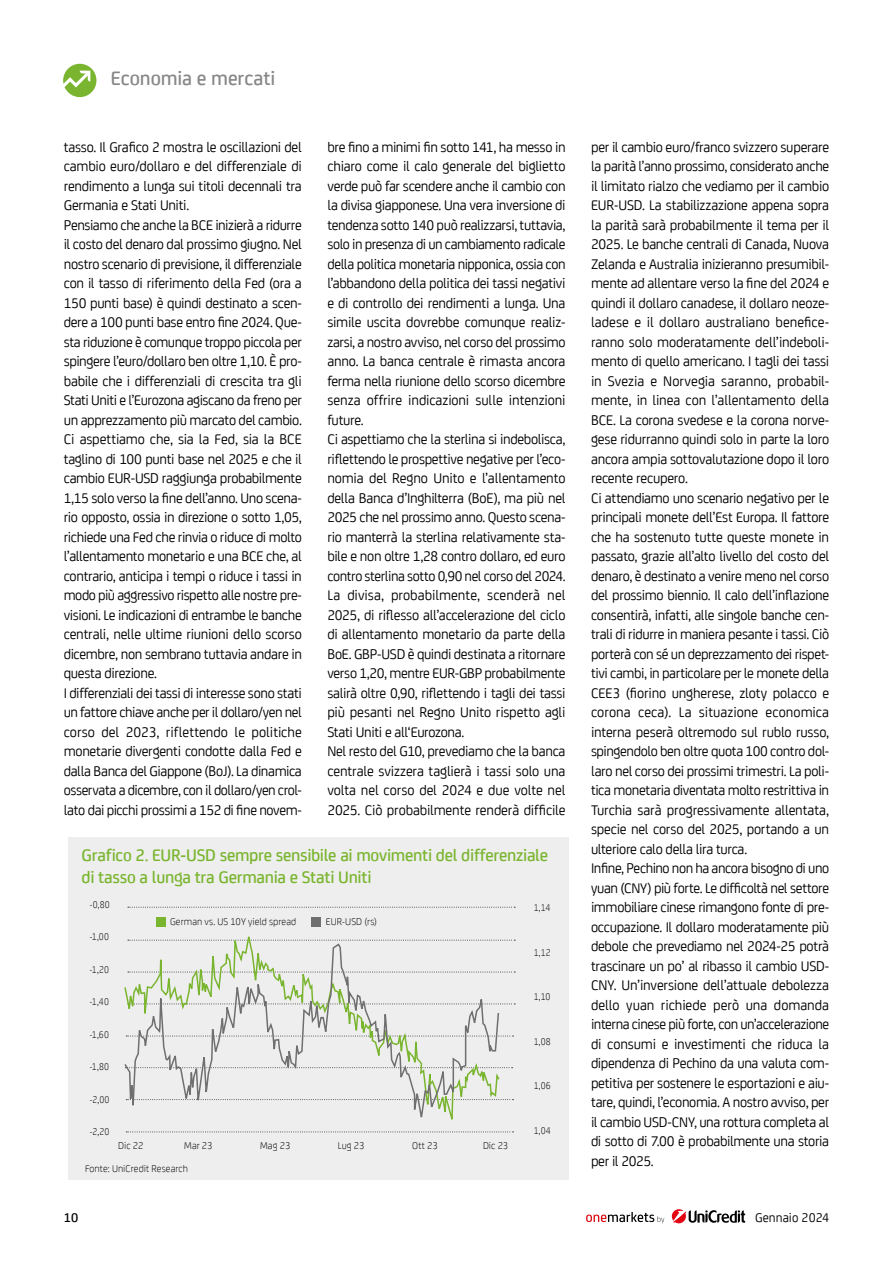
<style>
.page{position:relative;width:893px;height:1263px;background:#fff}
.page>*{position:absolute;margin:0;border:0;box-sizing:border-box;transform-origin:0 0}
.t1{font:500 21px "Uni Credit";letter-spacing:-.005em;color:#878787}
.t2{font:500 18px/22.5px "Uni Credit";letter-spacing:-.015em;color:#7ab52f}
.t3{font:15px/19.5px "Uni Credit";letter-spacing:-.02em;color:#000}
.t4{font:13.5px "Uni Credit";color:#000}
.t5{font:500 13.5px "Uni Credit";color:#000}
.t6{font:300 10.5px "Uni Credit";letter-spacing:.01em;color:#000}
.t7{font:300 10.5px "Uni Credit";letter-spacing:.01em;color:#000;scale:.92 1}
</style>
<div class="page">
<div style="left:68px;top:838px;width:501px;height:342px;background:#eee"></div>
<svg style="left:586px;top:1212px;width:78px;height:11px"></svg>
<svg style="left:672px;top:1209px;width:73px;height:14px"></svg>
<svg style="left:63px;top:64px;width:33px;height:33px"></svg>
<svg style="left:128px;top:907px;width:387px;height:1px"></svg>
<svg style="left:124px;top:936px;width:376px;height:196px"></svg>
<h1 class="t1" style="left:111px;top:63px;width:166px">Economia e mercati</h1>
<p class="t3" style="left:64px;top:136px;width:240px">tasso. Il Grafico 2 mostra le oscillazioni del cambio euro/dollaro e del differenziale di rendimento a lunga sui titoli decennali tra Germania e Stati Uniti.<br>Pensiamo che anche la BCE inizierà a ridurre il costo del denaro dal prossimo giugno. Nel nostro scenario di previsione, il differenziale con il tasso di riferimento della Fed (ora a 150 punti base) è quindi destinato a scen&shy;dere a 100 punti base entro fine 2024. Que&shy;sta riduzione è comunque troppo piccola per spingere l’euro/dollaro ben oltre 1,10. È pro&shy;babile che i differenziali di crescita tra gli Stati Uniti e l’Eurozona agiscano da freno per un apprezzamento più marcato del cambio.<br>Ci aspettiamo che, sia la Fed, sia la BCE taglino di 100 punti base nel 2025 e che il cambio EUR-USD raggiunga probabilmente 1,15 solo verso la fine dell’anno. Uno scena&shy;rio opposto, ossia in direzione o sotto 1,05, richiede una Fed che rinvia o riduce di molto l’allentamento monetario e una BCE che, al contrario, anticipa i tempi o riduce i tassi in modo più aggressivo rispetto alle nostre pre&shy;visioni. Le indicazioni di entrambe le banche centrali, nelle ultime riunioni dello scorso dicembre, non sembrano tuttavia andare in questa direzione.<br>I differenziali dei tassi di interesse sono stati un fattore chiave anche per il dollaro/yen nel corso del 2023, riflettendo le politiche monetarie divergenti condotte dalla Fed e dalla Banca del Giappone (BoJ). La dinamica osservata a dicembre, con il dollaro/yen crol&shy;lato dai picchi prossimi a 152 di fine novem-</p>
<p class="t3" style="left:327px;top:136px;width:240px">bre fino a minimi fin sotto 141, ha messo in chiaro come il calo generale del biglietto verde può far scendere anche il cambio con la divisa giapponese. Una vera inversione di tendenza sotto 140 può realizzarsi, tuttavia, solo in presenza di un cambiamento radicale della politica monetaria nipponica, ossia con l’abbandono della politica dei tassi negativi e di controllo dei rendimenti a lunga. Una simile uscita dovrebbe comunque realiz&shy;zarsi, a nostro avviso, nel corso del prossimo anno. La banca centrale è rimasta ancora ferma nella riunione dello scorso dicembre senza offrire indicazioni sulle intenzioni future.<br>Ci aspettiamo che la sterlina si indebolisca, riflettendo le prospettive negative per l’eco&shy;nomia del Regno Unito e l’allentamento della Banca d’Inghilterra (BoE), ma più nel 2025 che nel prossimo anno. Questo scena&shy;rio manterrà la sterlina relativamente sta&shy;bile e non oltre 1,28 contro dollaro, ed euro contro sterlina sotto 0,90 nel corso del 2024.<br>La divisa, probabilmente, scenderà nel 2025, di riflesso all’accelerazione del ciclo di allentamento monetario da parte della BoE. GBP-USD è quindi destinata a ritornare verso 1,20, mentre EUR-GBP probabilmente salirà oltre 0,90, riflettendo i tagli dei tassi più pesanti nel Regno Unito rispetto agli Stati Uniti e all‘Eurozona.<br>Nel resto del G10, prevediamo che la banca centrale svizzera taglierà i tassi solo una volta nel corso del 2024 e due volte nel 2025. Ciò probabilmente renderà difficile</p>
<p class="t3" style="left:591px;top:136px;width:240px">per il cambio euro/franco svizzero superare la parità l’anno prossimo, considerato anche il limitato rialzo che vediamo per il cambio EUR-USD. La stabilizzazione appena sopra la parità sarà probabilmente il tema per il 2025. Le banche centrali di Canada, Nuova Zelanda e Australia inizieranno presumibil&shy;mente ad allentare verso la fine del 2024 e quindi il dollaro canadese, il dollaro neoze&shy;ladese e il dollaro australiano benefice&shy;ranno solo moderatamente dell’indeboli&shy;mento di quello americano. I tagli dei tassi in Svezia e Norvegia saranno, probabil&shy;mente, in linea con l’allentamento della BCE. La corona svedese e la corona norve&shy;gese ridurranno quindi solo in parte la loro ancora ampia sottovalutazione dopo il loro recente recupero.<br>Ci attendiamo uno scenario negativo per le principali monete dell’Est Europa. Il fattore che ha sostenuto tutte queste monete in passato, grazie all’alto livello del costo del denaro, è destinato a venire meno nel corso del prossimo biennio. Il calo dell’inflazione consentirà, infatti, alle singole banche cen&shy;trali di ridurre in maniera pesante i tassi. Ciò porterà con sé un deprezzamento dei rispet&shy;tivi cambi, in particolare per le monete della CEE3 (fiorino ungherese, zloty polacco e corona ceca). La situazione economica interna peserà oltremodo sul rublo russo, spingendolo ben oltre quota 100 contro dol&shy;laro nel corso dei prossimi trimestri. La poli&shy;tica monetaria diventata molto restrittiva in Turchia sarà progressivamente allentata, specie nel corso del 2025, portando a un ulteriore calo della lira turca.<br>Infine, Pechino non ha ancora bisogno di uno yuan (CNY) più forte. Le difficoltà nel settore immobiliare cinese rimangono fonte di pre&shy;occupazione. Il dollaro moderatamente più debole che prevediamo nel 2024-25 potrà trascinare un po’ al ribasso il cambio USD-CNY. Un’inversione dell’attuale debolezza dello yuan richiede però una domanda interna cinese più forte, con un’accelerazione di consumi e investimenti che riduca la dipendenza di Pechino da una valuta com&shy;petitiva per sostenere le esportazioni e aiu&shy;tare, quindi, l’economia. A nostro avviso, per il cambio USD-CNY, una rottura completa al di sotto di 7.00 è probabilmente una storia per il 2025.</p>
<p class="t2" style="left:82px;top:842px;width:468px">Grafico 2. EUR-USD sempre sensibile ai movimenti del differenziale di tasso a lunga tra Germania e Stati Uniti</p>
<p class="t7" style="left:90px;top:897px;width:23px">-0,80</p>
<p class="t7" style="left:90px;top:929px;width:23px">-1,00</p>
<p class="t7" style="left:90px;top:962px;width:23px">-1,20</p>
<p class="t7" style="left:90px;top:994px;width:23px">-1,40</p>
<p class="t7" style="left:90px;top:1027px;width:22px">-1,60</p>
<p class="t7" style="left:90px;top:1059px;width:23px">-1,80</p>
<p class="t7" style="left:90px;top:1092px;width:23px">-2,00</p>
<p class="t7" style="left:90px;top:1124px;width:23px">-2,20</p>
<p class="t7" style="left:534px;top:900px;width:20px">1,14</p>
<p class="t7" style="left:534px;top:945px;width:20px">1,12</p>
<p class="t7" style="left:534px;top:989px;width:20px">1,10</p>
<p class="t7" style="left:534px;top:1034px;width:20px">1,08</p>
<p class="t7" style="left:534px;top:1078px;width:20px">1,06</p>
<p class="t7" style="left:534px;top:1123px;width:20px">1,04</p>
<p class="t6" style="left:170px;top:914px;width:128px">German vs. US 10Y yield spread</p>
<p class="t6" style="left:326px;top:914px;width:53px">EUR-USD (rs)</p>
<p class="t6" style="left:118px;top:1138px;width:27px">Dic 22</p>
<p class="t6" style="left:184px;top:1138px;width:30px">Mar 23</p>
<p class="t6" style="left:260px;top:1138px;width:32px">Mag 23</p>
<p class="t6" style="left:338px;top:1138px;width:28px">Lug 23</p>
<p class="t6" style="left:412px;top:1138px;width:27px">Ott 23</p>
<p class="t6" style="left:483px;top:1138px;width:27px">Dic 23</p>
<p class="t6" style="left:85px;top:1161px;width:105px">Fonte: UniCredit Research</p>
<p class="t5" style="left:64px;top:1208px;width:16px">10</p>
<p class="t4" style="left:755px;top:1208px;width:76px">Gennaio 2024</p>
</div>
